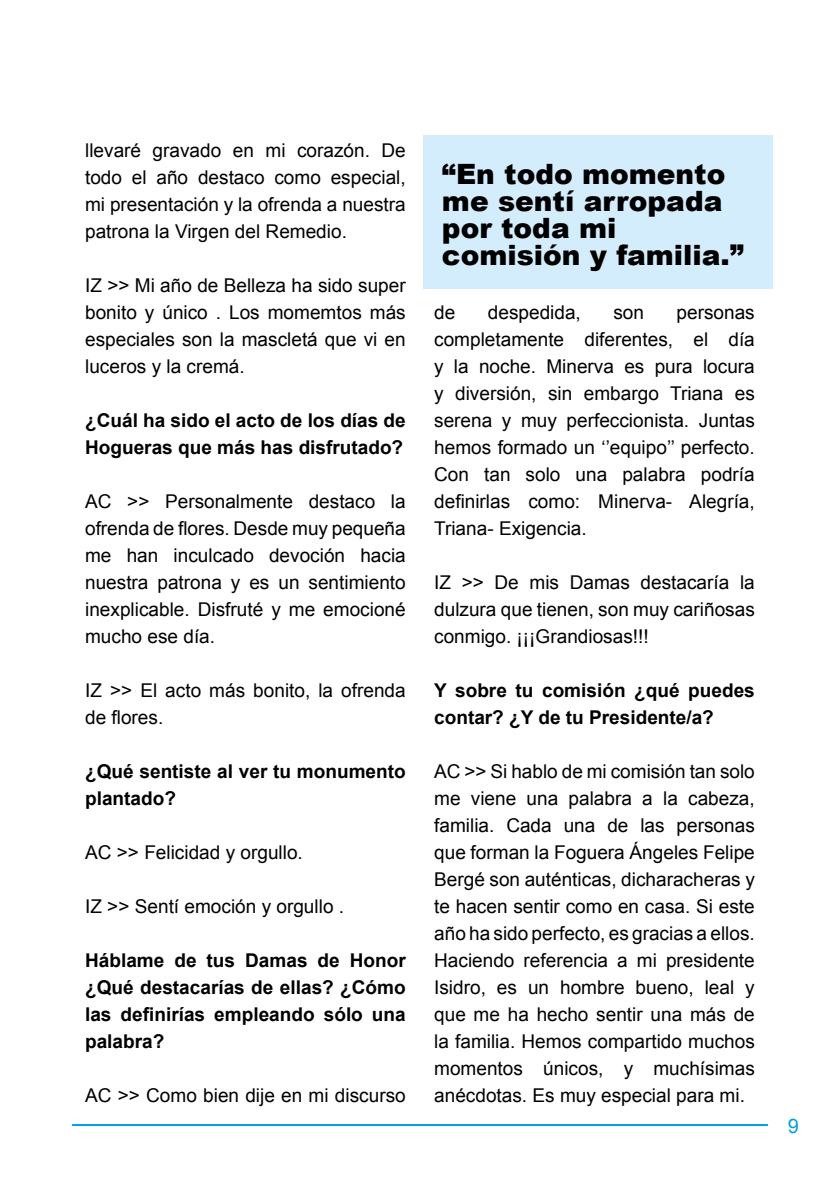
<style>
.page{position:relative;width:840px;height:1191px;background:#fff}
.page>*{position:absolute;margin:0;border:0;box-sizing:border-box;transform-origin:0 0}
.t1{font:900 28px/27px "Arial";color:#000}
.t2{font:20px "Arial";color:#009fe3}
.t3{font:19px/27px "Arial";color:#000;text-align:justify}
.t4{font:700 19px/27px "Arial";color:#000}
</style>
<div class="page">
<hr style="left:72px;top:1124px;width:695px;height:2px;background:#009fe3">
<div style="left:423px;top:135px;width:349px;height:154px;background:#d4edfc"></div>
<p class="t3" style="left:85px;top:137px;width:322px">llevaré gravado en mi corazón. De todo el año destaco como especial, mi presentación y la ofrenda a nuestra patrona la Virgen del Remedio.</p>
<p class="t3" style="left:85px;top:272px;width:322px">IZ &gt;&gt; Mi año de Belleza ha sido super bonito y único . Los momemtos más especiales son la mascletá que vi en luceros y la cremá.</p>
<p class="t4" style="left:85px;top:407px;width:322px">¿Cuál ha sido el acto de los días de<br>Hogueras que más has disfrutado?</p>
<p class="t3" style="left:85px;top:488px;width:322px">AC &gt;&gt; Personalmente destaco la ofrenda de flores. Desde muy pequeña me han inculcado devoción hacia nuestra patrona y es un sentimiento inexplicable. Disfruté y me emocioné mucho ese día.</p>
<p class="t3" style="left:85px;top:677px;width:322px">IZ &gt;&gt; El acto más bonito, la ofrenda de flores.</p>
<p class="t4" style="left:85px;top:758px;width:322px">¿Qué sentiste al ver tu monumento plantado?</p>
<p class="t3" style="left:85px;top:839px;width:219px">AC &gt;&gt; Felicidad y orgullo.</p>
<p class="t3" style="left:85px;top:893px;width:260px">IZ &gt;&gt; Sentí emoción y orgullo .</p>
<p class="t4" style="left:85px;top:947px;width:322px;text-align:justify">Háblame de tus Damas de Honor ¿Qué destacarías de ellas? ¿Cómo las definirías empleando sólo una palabra?</p>
<p class="t3" style="left:85px;top:1082px;width:322px">AC &gt;&gt; Como bien dije en mi discurso</p>
<h1 class="t1" style="left:441px;top:160px;width:303px">“En todo momento me sentí arropada por toda mi comisión y familia.”</h1>
<p class="t3" style="left:434px;top:299px;width:23px">de</p>
<p class="t3" style="left:487px;top:299px;width:94px">despedida,</p>
<p class="t3" style="left:613px;top:299px;width:32px">son</p>
<p class="t3" style="left:434px;top:299px;width:322px;text-indent:242px">personas completamente diferentes, el día y la noche. Minerva es pura locura y diversión, sin embargo Triana es serena y muy perfeccionista. Juntas hemos formado un ‘’equipo’’ perfecto.<br>Con tan solo una palabra podría definirlas como: Minerva- Alegría, Triana- Exigencia.</p>
<p class="t3" style="left:434px;top:569px;width:322px">IZ &gt;&gt; De mis Damas destacaría la dulzura que tienen, son muy cariñosas conmigo. ¡¡¡Grandiosas!!!</p>
<p class="t4" style="left:434px;top:677px;width:322px">Y sobre tu comisión ¿qué puedes contar? ¿Y de tu Presidente/a?</p>
<p class="t3" style="left:434px;top:758px;width:322px">AC &gt;&gt; Si hablo de mi comisión tan solo me viene una palabra a la cabeza, familia. Cada una de las personas que forman la Foguera Ángeles Felipe Bergé son auténticas, dicharacheras y te hacen sentir como en casa. Si este año ha sido perfecto, es gracias a ellos.<br>Haciendo referencia a mi presidente Isidro, es un hombre bueno, leal y que me ha hecho sentir una más de la familia. Hemos compartido muchos momentos únicos, y muchísimas anécdotas. Es muy especial para mi.</p>
<p class="t2" style="left:787px;top:1111px;width:13px">9</p>
</div>
